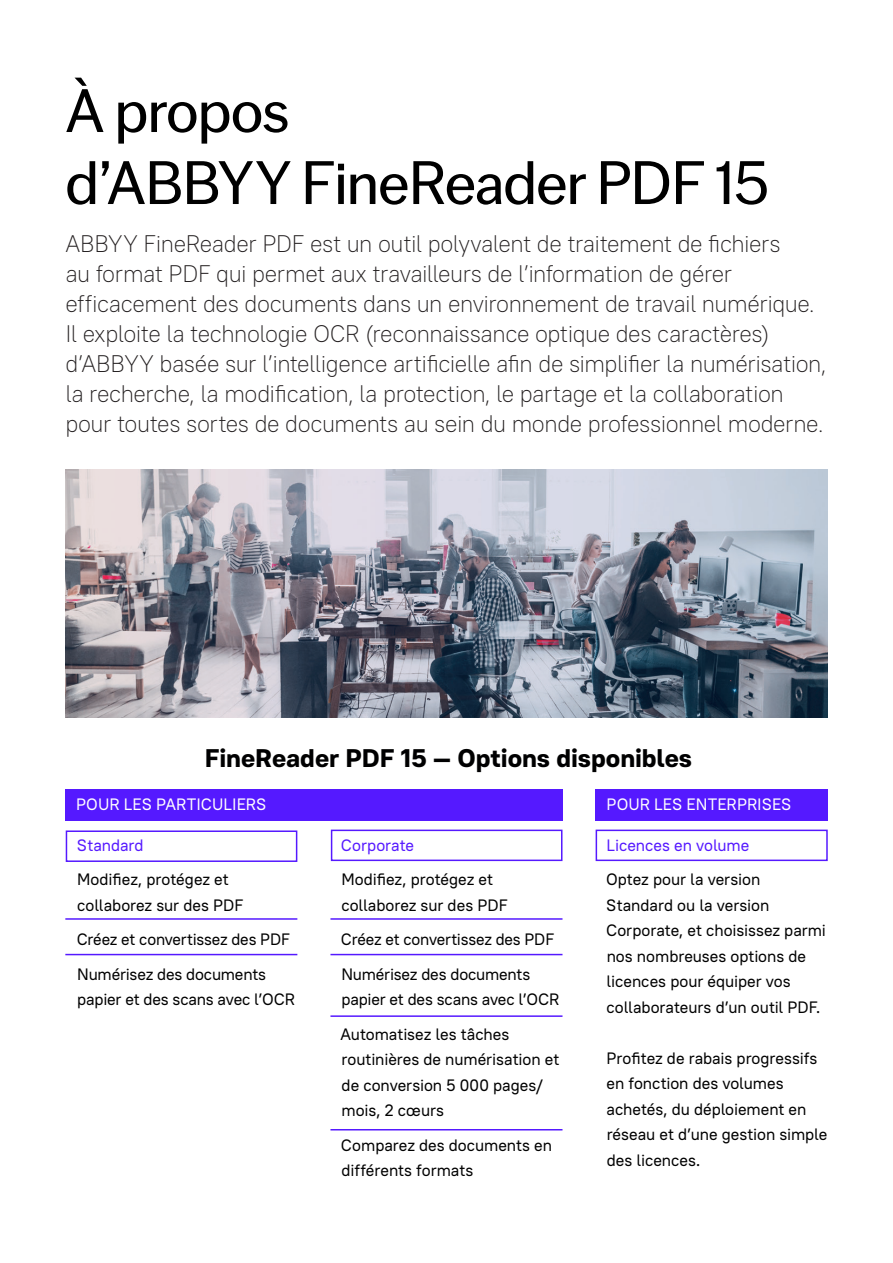
<style>
.page{position:relative;width:893px;height:1263px;background:#fff}
.page>*{position:absolute;margin:0;border:0;box-sizing:border-box;transform-origin:0 0}
.Head1_sales{font:63px "Co Fo Gothic";letter-spacing:-.01em;color:#000}
.H2_Blue{font:700 25.5px "PT Root";letter-spacing:-.005em;color:#000001}
.Text_Bullets{font:200 24px/30px "PT Root";letter-spacing:-.02em;color:#231f20}
.Text_11_15{font:16.5px/25.5px "PT Root";letter-spacing:-.005em;color:#000}
.Text_11_15-2{font:16.5px "PT Root";letter-spacing:.005em;color:#fff}
.Text_11_15-3{font:16.5px "PT Root";color:#5519ff}
</style>
<div class="page">
<div style="left:596px;top:830px;width:232px;height:31px;border:2px solid #5519ff"></div>
<div style="left:331px;top:830px;width:231px;height:31px;border:2px solid #5519ff"></div>
<div style="left:66px;top:830px;width:231px;height:32px;border:2px solid #5519ff"></div>
<div style="left:65px;top:789px;width:497px;height:32px;background:#5519ff"></div>
<div style="left:596px;top:789px;width:232px;height:32px;background:#5519ff"></div>
<img style="left:66px;top:470px;width:762px;height:247px">
<hr style="left:65px;top:918px;width:232px;height:2px;background:#5519ff">
<hr style="left:65px;top:954px;width:232px;height:1px;background:#5519ff">
<hr style="left:330px;top:918px;width:232px;height:2px;background:#5519ff">
<hr style="left:330px;top:954px;width:232px;height:1px;background:#5519ff">
<hr style="left:330px;top:1015px;width:232px;height:2px;background:#5519ff">
<hr style="left:330px;top:1129px;width:232px;height:1px;background:#5519ff">
<p class="Head1_sales" style="left:65px;top:74px;width:225px">À propos</p>
<p class="Head1_sales" style="left:65px;top:146px;width:705px">d’ABBYY FineReader PDF 15</p>
<p class="Text_Bullets" style="left:65px;top:228px;width:763px">ABBYY FineReader PDF est un outil polyvalent de traitement de fichiers<br>au format PDF qui permet aux travailleurs de l’information de gérer efficacement des documents dans un environnement de travail numérique.<br>Il exploite la technologie OCR (reconnaissance optique des caractères) d’ABBYY basée sur l’intelligence artificielle afin de simplifier la numérisation, la recherche, la modification, la protection, le partage et la collaboration pour toutes sortes de documents au sein du monde professionnel moderne.</p>
<p class="H2_Blue" style="left:205px;top:742px;width:489px">FineReader PDF 15 — Options disponibles</p>
<p class="Text_11_15-2" style="left:76px;top:794px;width:192px">POUR LES PARTICULIERS</p>
<p class="Text_11_15-2" style="left:606px;top:794px;width:186px">POUR LES ENTERPRISES</p>
<p class="Text_11_15-3" style="left:77px;top:834px;width:68px">Standard</p>
<p class="Text_11_15" style="left:77px;top:866px;width:168px">Modifiez, protégez et collaborez sur des PDF</p>
<p class="Text_11_15" style="left:77px;top:926px;width:215px">Créez et convertissez des PDF</p>
<p class="Text_11_15" style="left:77px;top:961px;width:220px">Numérisez des documents papier et des scans avec l’OCR</p>
<p class="Text_11_15-3" style="left:341px;top:834px;width:75px">Corporate</p>
<p class="Text_11_15" style="left:341px;top:866px;width:168px">Modifiez, protégez et collaborez sur des PDF</p>
<p class="Text_11_15" style="left:341px;top:926px;width:215px">Créez et convertissez des PDF</p>
<p class="Text_11_15" style="left:341px;top:961px;width:220px">Numérisez des documents papier et des scans avec l’OCR</p>
<p class="Text_11_15" style="left:340px;top:1021px;width:220px">Automatisez les tâches routinières de numérisation et de conversion 5 000 pages/ mois, 2 cœurs</p>
<p class="Text_11_15" style="left:341px;top:1132px;width:213px">Comparez des documents en différents formats</p>
<p class="Text_11_15-3" style="left:606px;top:834px;width:144px">Licences en volume</p>
<p class="Text_11_15" style="left:606px;top:866px;width:221px">Optez pour la version<br>Standard ou la version<br>Corporate, et choisissez parmi nos nombreuses options de licences pour équiper vos collaborateurs d’un outil PDF.</p>
<p class="Text_11_15" style="left:606px;top:1045px;width:222px">Profitez de rabais progressifs en fonction des volumes achetés, du déploiement en réseau et d’une gestion simple des licences.</p>
</div>
